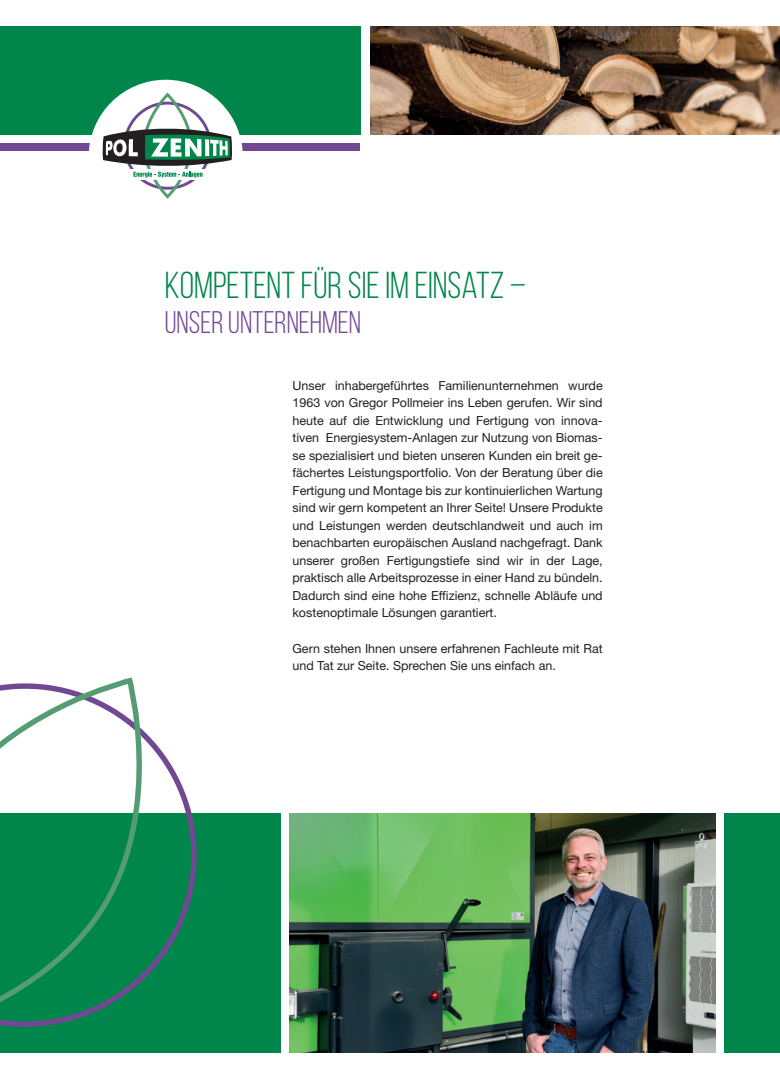
<style>
.page{position:relative;width:780px;height:1081px;background:#fff}
.page>*{position:absolute;margin:0;border:0;box-sizing:border-box;transform-origin:0 0}
.t1{font:37.5px "Bebas Neue";color:#00854a}
.t2{font:31.25px "Bebas Neue";color:#714993}
.t3{font:12.5px/17.5px "Helvetica Neue LT Std";color:#231f20;text-align:justify}
</style>
<div class="page">
<div style="left:0;top:144px;width:360px;height:7px;background:#714993"></div>
<div style="left:0;top:27px;width:360px;height:108px;background:#00854a"></div>
<div style="left:0;top:813px;width:281px;height:239px;background:#00854a"></div>
<img style="left:370px;top:27px;width:410px;height:108px">
<div style="left:89px;top:80px;width:154px;height:154px;background:#fff;border-radius:50%"></div>
<div style="left:123px;top:102px;width:88px;height:88px;border:3px solid #714993;border-radius:50%"></div>
<div style="left:143px;top:93px;width:49px;height:105px;border:3px solid #559d71;border-radius:50%"></div>
<div style="left:130px;top:169px;width:75px;height:10px;background:#fff"></div>
<svg style="left:102px;top:126px;width:130px;height:51px"></svg>
<svg style="left:119px;top:677px;width:78px;height:280px"></svg>
<svg style="left:0;top:681px;width:163px;height:346px"></svg>
<img style="left:290px;top:813px;width:425px;height:239px">
<div style="left:724px;top:813px;width:56px;height:239px;background:#00854a"></div>
<p class="t1" style="left:165px;top:265px;width:362px">KOMPETENT FÜR SIE IM EINSATZ –</p>
<p class="t2" style="left:165px;top:306px;width:198px">UNSER UNTERNEHMEN</p>
<p class="t3" style="left:292px;top:376px;width:312px">Unser inhabergeführtes Familienunternehmen wurde 1963 von Gregor Pollmeier ins Leben gerufen. Wir sind heute auf die Entwicklung und Fertigung von innova&shy;tiven Energiesystem-Anlagen zur Nutzung von Biomas&shy;se spezialisiert und bieten unseren Kunden ein breit ge&shy;fächertes Leistungsportfolio. Von der Beratung über die Fertigung und Montage bis zur kontinuierlichen Wartung sind wir gern kompetent an Ihrer Seite! Unsere Produkte und Leistungen werden deutschlandweit und auch im benachbarten europäischen Ausland nachgefragt. Dank unserer großen Fertigungstiefe sind wir in der Lage, praktisch alle Arbeitsprozesse in einer Hand zu bündeln.<br>Dadurch sind eine hohe Effizienz, schnelle Abläufe und kostenoptimale Lösungen garantiert.</p>
<p class="t3" style="left:292px;top:639px;width:312px">Gern stehen Ihnen unsere erfahrenen Fachleute mit Rat und Tat zur Seite. Sprechen Sie uns einfach an.</p>
</div>
